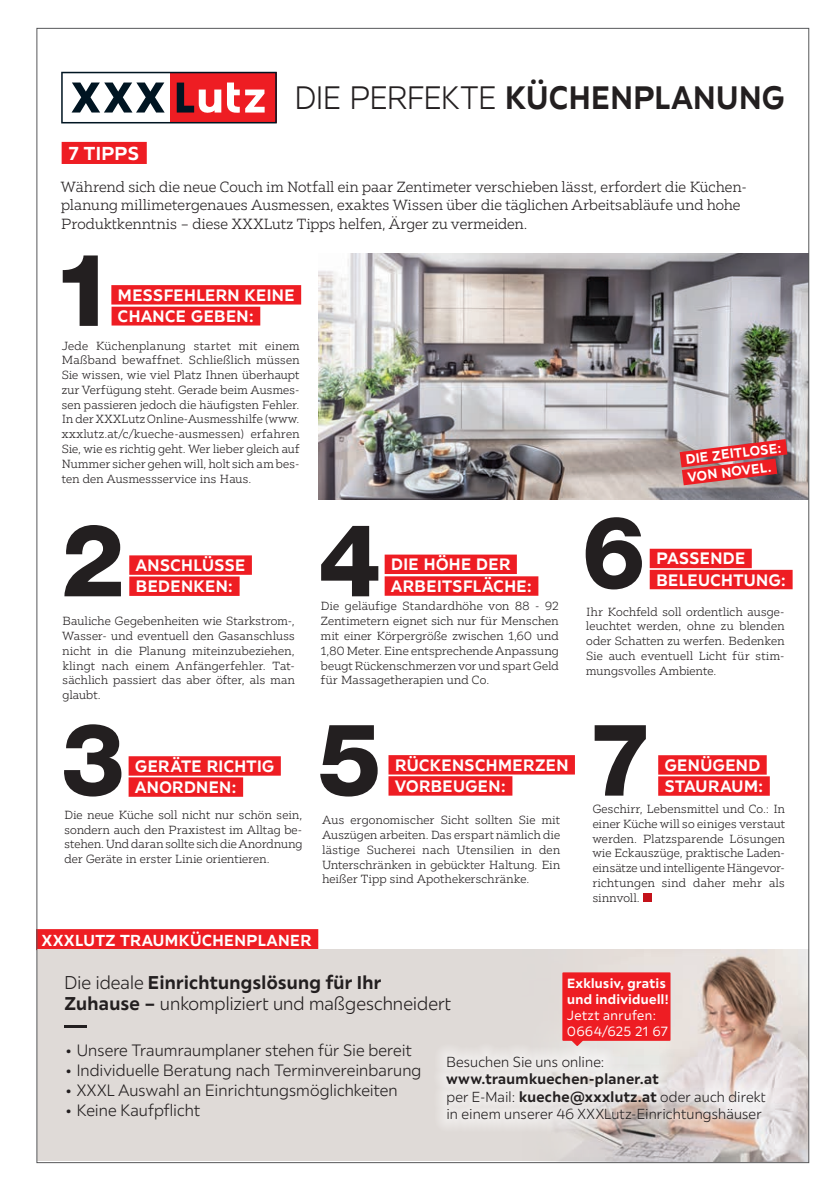
<style>
.page{position:relative;width:840px;height:1191px;background:#fff}
.page>*{position:absolute;margin:0;border:0;box-sizing:border-box;transform-origin:0 0}
.t1{font:800 101px "Mkgdkb Helvetica Neue LT Pro";color:#231f20}
.t2{font:700 32.6px "Rxsrxj XXX Lutz Sans";letter-spacing:.015em;color:#231f20;scale:.95 1}
.t3{font:700 18.8px "Rxsrxj XXX Lutz Sans";letter-spacing:.015em;color:#fff}
.t4{font:300 18.6px "Twwmkq XXX Lutz Sans";color:#231f20}
.t5{font:700 18.6px "Rxsrxj XXX Lutz Sans";letter-spacing:.015em;color:#231f20}
.t6{font:700 16.6px/21.2px "Rxsrxj XXX Lutz Sans";letter-spacing:.025em;color:#fff}
.t7{font:300 16.4px "Twwmkq XXX Lutz Sans";letter-spacing:.005em;color:#231f20}
.t8{font:700 16px "Rxsrxj XXX Lutz Sans";letter-spacing:.03em;color:#fff}
.t9{font:300 14.8px/18.4px "Jxjtjd XXX Lutz Serif";letter-spacing:.01em;color:#231f20}
.t10{font:300 14.6px/17.6px "Twwmkq XXX Lutz Sans";letter-spacing:.01em;color:#231f20}
.t11{font:700 14.6px "Rxsrxj XXX Lutz Sans";letter-spacing:.025em;color:#231f20}
.t12{font:700 13.6px/18px "Rxsrxj XXX Lutz Sans";color:#fff}
.t13{font:700 13.4px/16px "Rxsrxj XXX Lutz Sans";letter-spacing:.03em;color:#fff}
.t14{font:13.4px/16px "Ylcmwj XXX Lutz Sans";letter-spacing:.045em;color:#fff}
.t15{font:300 11.8px/14.8px "Jxjtjd XXX Lutz Serif";letter-spacing:.02em;color:#231f20;text-align:justify}
.s1{font-family:"Twwmkq XXX Lutz Sans";font-weight:300}
.s2{font-family:"Rxsrxj XXX Lutz Sans";font-weight:700}
</style>
<div class="page">
<div style="left:37px;top:929px;width:281px;height:21px;background:#ee1d23"></div>
<div style="left:37px;top:949px;width:771px;height:212px;background:#dfdad7"></div>
<img style="left:562px;top:949px;width:244px;height:211px">
<hr style="left:64px;top:1024px;width:23px;height:3px;background:#231f20">
<svg style="left:440px;top:1042px;width:337px;height:93px;fill:#e8e5e3"></svg>
<svg style="left:571px;top:1040px;width:12px;height:6px"></svg>
<div style="left:562px;top:972px;width:108px;height:68px;background:#ee1d23"></div>
<svg style="left:61px;top:72px;width:215px;height:51px"></svg>
<div style="left:111px;top:285px;width:190px;height:19px;background:#ee1d23"></div>
<div style="left:111px;top:307px;width:149px;height:18px;background:#ee1d23"></div>
<img style="left:318px;top:254px;width:488px;height:246px">
<svg style="left:663px;top:429px;width:140px;height:66px"></svg>
<div style="left:129px;top:555px;width:123px;height:20px;background:#ee1d23"></div>
<div style="left:129px;top:576px;width:110px;height:20px;background:#ee1d23"></div>
<div style="left:128px;top:756px;width:153px;height:19px;background:#ee1d23"></div>
<div style="left:128px;top:777px;width:115px;height:19px;background:#ee1d23"></div>
<div style="left:384px;top:554px;width:132px;height:20px;background:#ee1d23"></div>
<div style="left:384px;top:576px;width:154px;height:20px;background:#ee1d23"></div>
<div style="left:388px;top:755px;width:186px;height:19px;background:#ee1d23"></div>
<div style="left:388px;top:776px;width:124px;height:19px;background:#ee1d23"></div>
<div style="left:642px;top:892px;width:9px;height:9px;background:#c4121a"></div>
<div style="left:657px;top:755px;width:109px;height:19px;background:#ee1d23"></div>
<div style="left:657px;top:776px;width:112px;height:19px;background:#ee1d23"></div>
<div style="left:649px;top:549px;width:102px;height:19px;background:#ee1d23"></div>
<div style="left:649px;top:570px;width:143px;height:19px;background:#ee1d23"></div>
<div style="left:62px;top:142px;width:85px;height:22px;background:#ee1d23"></div>
<h2 class="t2" style="left:295px;top:77px;width:516px"><span class="s1">DIE PERFEKTE</span> KÜCHENPLANUNG</h2>
<h3 class="t3" style="left:69px;top:141px;width:72px">7 TIPPS</h3>
<p class="t9" style="left:61px;top:177px;width:686px">Während sich die neue Couch im Notfall ein paar Zentimeter verschieben lässt, erfordert die Küchen&shy;planung millimetergenaues Ausmessen, exaktes Wissen über die täglichen Arbeitsabläufe und hohe<br>Produktkenntnis – diese XXXLutz Tipps helfen, Ärger zu vermeiden.</p>
<h1 class="t1" style="left:52px;top:230px;width:65px">1</h1>
<p class="t15" style="left:62px;top:338px;width:239px">Jede Küchenplanung startet mit einem Maßband bewaffnet. Schließlich müssen Sie wissen, wie viel Platz Ihnen überhaupt zur Verfügung steht. Gerade beim Ausmes&shy;sen passieren jedoch die häufigsten Fehler.<br>In der XXXLutz Online-Ausmesshilfe (www. xxxlutz.at/c/kueche-ausmessen) erfahren Sie, wie es richtig geht. Wer lieber gleich auf Nummer sicher gehen will, holt sich am bes&shy;ten den Ausmessservice ins Haus.</p>
<h3 class="t6" style="left:118px;top:284px;width:178px">MESSFEHLERN KEINE<br>CHANCE GEBEN:</h3>
<h1 class="t1" style="left:61px;top:500px;width:65px">2</h1>
<p class="t15" style="left:63px;top:613px;width:233px">Bauliche Gegebenheiten wie Starkstrom-, Wasser- und eventuell den Gasanschluss nicht in die Planung miteinzubeziehen, klingt nach einem Anfängerfehler. Tat&shy;sächlich passiert das aber öfter, als man glaubt.</p>
<h3 class="t6" style="left:136px;top:554px;width:111px">ANSCHLÜSSE<br>BEDENKEN:</h3>
<h1 class="t1" style="left:61px;top:699px;width:65px">3</h1>
<p class="t15" style="left:64px;top:807px;width:239px">Die neue Küche soll nicht nur schön sein, sondern auch den Praxistest im Alltag be&shy;stehen. Und daran sollte sich die Anordnung der Geräte in erster Linie orientieren.</p>
<h3 class="t6" style="left:135px;top:755px;width:140px">GERÄTE RICHTIG<br>ANORDNEN:</h3>
<h1 class="t1" style="left:318px;top:500px;width:65px">4</h1>
<p class="t15" style="left:321px;top:599px;width:239px">Die geläufige Standardhöhe von 88 - 92<br>Zentimetern eignet sich nur für Menschen mit einer Körpergröße zwischen 1,60 und 1,80 Meter. Eine entsprechende Anpassung beugt Rückenschmerzen vor und spart Geld für Massagetherapien und Co.</p>
<h3 class="t6" style="left:391px;top:553px;width:142px;line-height:21.8px">DIE HÖHE DER<br>ARBEITSFLÄCHE:</h3>
<h1 class="t1" style="left:318px;top:699px;width:65px">5</h1>
<p class="t15" style="left:322px;top:812px;width:239px">Aus ergonomischer Sicht sollten Sie mit Auszügen arbeiten. Das erspart nämlich die lästige Sucherei nach Utensilien in den Unterschränken in gebückter Haltung. Ein heißer Tipp sind Apothekerschränke.</p>
<h3 class="t6" style="left:395px;top:754px;width:175px">RÜCKENSCHMERZEN<br>VORBEUGEN:</h3>
<p class="t12" style="left:684px;top:450px;width:98px;rotate:-7deg">DIE ZEITLOSE:<br>VON NOVEL.</p>
<h1 class="t1" style="left:581px;top:492px;width:65px">6</h1>
<p class="t15" style="left:586px;top:604px;width:200px">Ihr Kochfeld soll ordentlich ausge&shy;leuchtet werden, ohne zu blenden oder Schatten zu werfen. Bedenken Sie auch eventuell Licht für stim&shy;mungsvolles Ambiente.</p>
<h3 class="t6" style="left:656px;top:548px;width:131px">PASSENDE<br>BELEUCHTUNG:</h3>
<h1 class="t1" style="left:588px;top:699px;width:65px">7</h1>
<p class="t15" style="left:592px;top:801px;width:194px">Geschirr, Lebensmittel und Co.: In einer Küche will so einiges verstaut werden. Platzsparende Lösungen wie Eckauszüge, praktische Laden&shy;einsätze und intelligente Hängevor&shy;richtungen sind daher mehr als sinnvoll.</p>
<h3 class="t6" style="left:664px;top:754px;width:100px">GENÜGEND<br>STAURAUM:</h3>
<h3 class="t8" style="left:42px;top:930px;width:271px">XXXLUTZ TRAUMKÜCHENPLANER</h3>
<h3 class="t5" style="left:64px;top:970px;width:318px"><span class="s1">Die ideale</span> Einrichtungslösung für Ihr</h3>
<h3 class="t4" style="left:65px;top:992px;width:388px"><span class="s2">Zuhause –</span> unkompliziert und maßgeschneidert</h3>
<h3 class="t7" style="left:64px;top:1040px;width:348px">• Unsere Traumraumplaner stehen für Sie bereit</h3>
<h3 class="t7" style="left:64px;top:1060px;width:358px">• Individuelle Beratung nach Terminvereinbarung</h3>
<h3 class="t7" style="left:64px;top:1080px;width:334px">• XXXL Auswahl an Einrichtungsmöglichkeiten</h3>
<h3 class="t7" style="left:64px;top:1100px;width:137px">• Keine Kaufpflicht</h3>
<p class="t13" style="left:567px;top:974px;width:103px">Exklusiv, gratis und individuell!</p>
<p class="t14" style="left:567px;top:1007px;width:102px">Jetzt anrufen:<br>0664/625 21 67</p>
<p class="t10" style="left:446px;top:1052px;width:160px">Besuchen Sie uns online:</p>
<p class="t11" style="left:446px;top:1069px;width:213px">www.traumkuechen-planer.at</p>
<p class="t10" style="left:446px;top:1087px;width:320px">per E-Mail: <span class="s2">kueche@xxxlutz.at</span> oder auch direkt in einem unserer 46 XXXLutz-Einrichtungshäuser</p>
</div>
